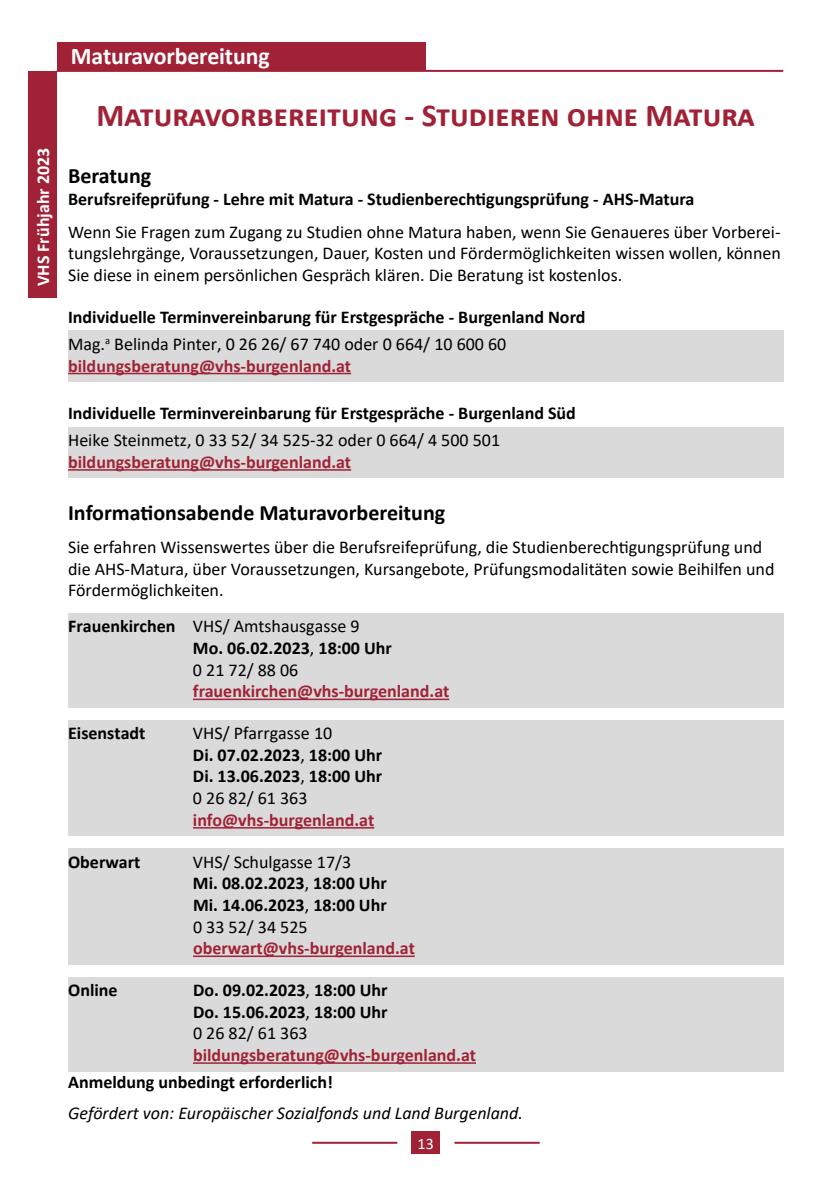
<style>
.page{position:relative;width:840px;height:1191px;background:#fff}
.page>*{position:absolute;margin:0;border:0;box-sizing:border-box;transform-origin:0 0}
.t1{font:700 32px "Calibri";color:#a12236}
.t2{font:700 24px "Calibri";letter-spacing:-.005em;color:#fff}
.t3{font:700 22px "Calibri";color:#000}
.t4{font:700 18px/21.6px "Calibri";color:#000}
.t5{font:18px/21.6px "Calibri";color:#000;text-align:justify}
.t6{font:700 18px "Calibri";color:#a12236}
.t7{font:italic 18px "Calibri";color:#000}
.t8{font:700 18px "Calibri";color:#fff}
.t9{font:16px "Calibri";color:#fff}
.s1{font-weight:400}
</style>
<div class="page">
<div style="left:57px;top:43px;width:368px;height:28px;background:#a12236"></div>
<hr style="left:57px;top:70px;width:725px;height:2px;background:#a12236">
<div style="left:28px;top:71px;width:29px;height:227px;background:#a12236"></div>
<hr style="left:312px;top:1141px;width:85px;height:2px;background:#a12236">
<hr style="left:454px;top:1141px;width:85px;height:2px;background:#a12236">
<div style="left:411px;top:1131px;width:28px;height:23px;background:#a12236"></div>
<div style="left:68px;top:331px;width:714px;height:29px;background:#dadada"></div>
<div style="left:68px;top:352px;width:714px;height:30px;background:#dadada"></div>
<hr style="left:68px;top:373px;width:283px;height:1px;background:#a12236">
<div style="left:68px;top:427px;width:714px;height:29px;background:#dadada"></div>
<div style="left:68px;top:449px;width:714px;height:29px;background:#dadada"></div>
<hr style="left:68px;top:469px;width:283px;height:1px;background:#a12236">
<div style="left:68px;top:613px;width:714px;height:29px;background:#dadada"></div>
<div style="left:68px;top:635px;width:714px;height:29px;background:#dadada"></div>
<div style="left:68px;top:656px;width:714px;height:30px;background:#dadada"></div>
<div style="left:68px;top:678px;width:714px;height:29px;background:#dadada"></div>
<hr style="left:193px;top:698px;width:256px;height:2px;background:#a12236">
<div style="left:68px;top:720px;width:714px;height:29px;background:#dadada"></div>
<div style="left:68px;top:741px;width:714px;height:30px;background:#dadada"></div>
<div style="left:68px;top:763px;width:714px;height:29px;background:#dadada"></div>
<div style="left:68px;top:785px;width:714px;height:29px;background:#dadada"></div>
<div style="left:68px;top:806px;width:714px;height:30px;background:#dadada"></div>
<hr style="left:193px;top:827px;width:181px;height:1px;background:#a12236">
<div style="left:68px;top:848px;width:714px;height:29px;background:#dadada"></div>
<div style="left:68px;top:870px;width:714px;height:29px;background:#dadada"></div>
<div style="left:68px;top:891px;width:714px;height:30px;background:#dadada"></div>
<div style="left:68px;top:913px;width:714px;height:29px;background:#dadada"></div>
<div style="left:68px;top:935px;width:714px;height:29px;background:#dadada"></div>
<hr style="left:193px;top:955px;width:221px;height:2px;background:#a12236">
<div style="left:68px;top:977px;width:714px;height:29px;background:#dadada"></div>
<div style="left:68px;top:998px;width:714px;height:30px;background:#dadada"></div>
<div style="left:68px;top:1020px;width:714px;height:29px;background:#dadada"></div>
<div style="left:68px;top:1042px;width:714px;height:29px;background:#dadada"></div>
<hr style="left:193px;top:1062px;width:282px;height:1px;background:#a12236">
<p class="t8" style="left:31px;top:286px;width:140px;rotate:-90deg">VHS Frühjahr 2023</p>
<h2 class="t2" style="left:71px;top:39px;width:200px">Maturavorbereitung</h2>
<h1 class="t1" style="left:96px;top:93px;width:659px">Maturavorbereitung - Studieren ohne Matura</h1>
<p class="t3" style="left:68px;top:160px;width:85px">Beratung</p>
<p class="t4" style="left:68px;top:188px;width:627px">Berufsreifeprüfung - Lehre mit Matura - Studienberechtigungsprüfung - AHS-Matura</p>
<p class="t5" style="left:68px;top:220px;width:714px">Wenn Sie Fragen zum Zugang zu Studien ohne Matura haben, wenn Sie Genaueres über Vorberei&shy;tungslehrgänge, Voraussetzungen, Dauer, Kosten und Fördermöglichkeiten wissen wollen, können Sie diese in einem persönlichen Gespräch klären. Die Beratung ist kostenlos.</p>
<p class="t4" style="left:68px;top:302px;width:518px;line-height:27.4px">Individuelle Terminvereinbarung für Erstgespräche - Burgenland Nord<br><span class="s1">Mag.</span><sup>a</sup> <span class="s1">Belinda Pinter, 0 26 26/ 67 740 oder 0 664/ 10 600 60</span></p>
<p class="t6" style="left:68px;top:353px;width:284px">bildungsberatung@vhs-burgenland.at</p>
<p class="t4" style="left:68px;top:402px;width:509px">Individuelle Terminvereinbarung für Erstgespräche - Burgenland Süd</p>
<p class="t5" style="left:68px;top:429px;width:433px">Heike Steinmetz, 0 33 52/ 34 525-32 oder 0 664/ 4 500 501</p>
<p class="t6" style="left:68px;top:449px;width:284px">bildungsberatung@vhs-burgenland.at</p>
<p class="t3" style="left:68px;top:497px;width:378px">Informationsabende Maturavorbereitung</p>
<p class="t5" style="left:68px;top:536px;width:707px;text-align:left">Sie erfahren Wissenswertes über die Berufsreifeprüfung, die Studienberechtigungsprüfung und die AHS-Matura, über Voraussetzungen, Kursangebote, Prüfungsmodalitäten sowie Beihilfen und<br>Fördermöglichkeiten.</p>
<p class="t4" style="left:193px;top:615px;width:200px;text-indent:-125px">Frauenkirchen <span class="s1">VHS/ Amtshausgasse 9<br></span>Mo. 06.02.2023<span class="s1">,</span> 18:00 Uhr<br><span class="s1">0 21 72/ 88 06</span></p>
<p class="t6" style="left:193px;top:678px;width:258px">frauenkirchen@vhs-burgenland.at</p>
<p class="t4" style="left:68px;top:722px;width:79px">Eisenstadt</p>
<p class="t4" style="left:193px;top:722px;width:191px"><span class="s1">VHS/ Pfarrgasse 10<br></span>Di. 07.02.2023<span class="s1">,</span> 18:00 Uhr<br>Di. 13.06.2023<span class="s1">,</span> 18:00 Uhr<br><span class="s1">0 26 82/ 61 363</span></p>
<p class="t6" style="left:193px;top:807px;width:183px">info@vhs-burgenland.at</p>
<p class="t4" style="left:68px;top:850px;width:74px">Oberwart</p>
<p class="t4" style="left:193px;top:850px;width:195px"><span class="s1">VHS/ Schulgasse 17/3<br></span>Mi. 08.02.2023<span class="s1">,</span> 18:00 Uhr<br>Mi. 14.06.2023<span class="s1">,</span> 18:00 Uhr<br><span class="s1">0 33 52/ 34 525</span></p>
<p class="t6" style="left:193px;top:935px;width:223px">oberwart@vhs-burgenland.at</p>
<p class="t4" style="left:68px;top:979px;width:51px">Online</p>
<p class="t4" style="left:193px;top:979px;width:196px;text-align:justify">Do. 09.02.2023<span class="s1">,</span> 18:00 Uhr Do. 15.06.2023<span class="s1">,</span> 18:00 Uhr <span class="s1">0 26 82/ 61 363</span></p>
<p class="t6" style="left:193px;top:1042px;width:284px">bildungsberatung@vhs-burgenland.at</p>
<p class="t4" style="left:68px;top:1071px;width:266px">Anmeldung unbedingt erforderlich!</p>
<p class="t7" style="left:68px;top:1100px;width:456px">Gefördert von: Europäischer Sozialfonds und Land Burgenland.</p>
<p class="t9" style="left:417px;top:1132px;width:18px">13</p>
</div>
